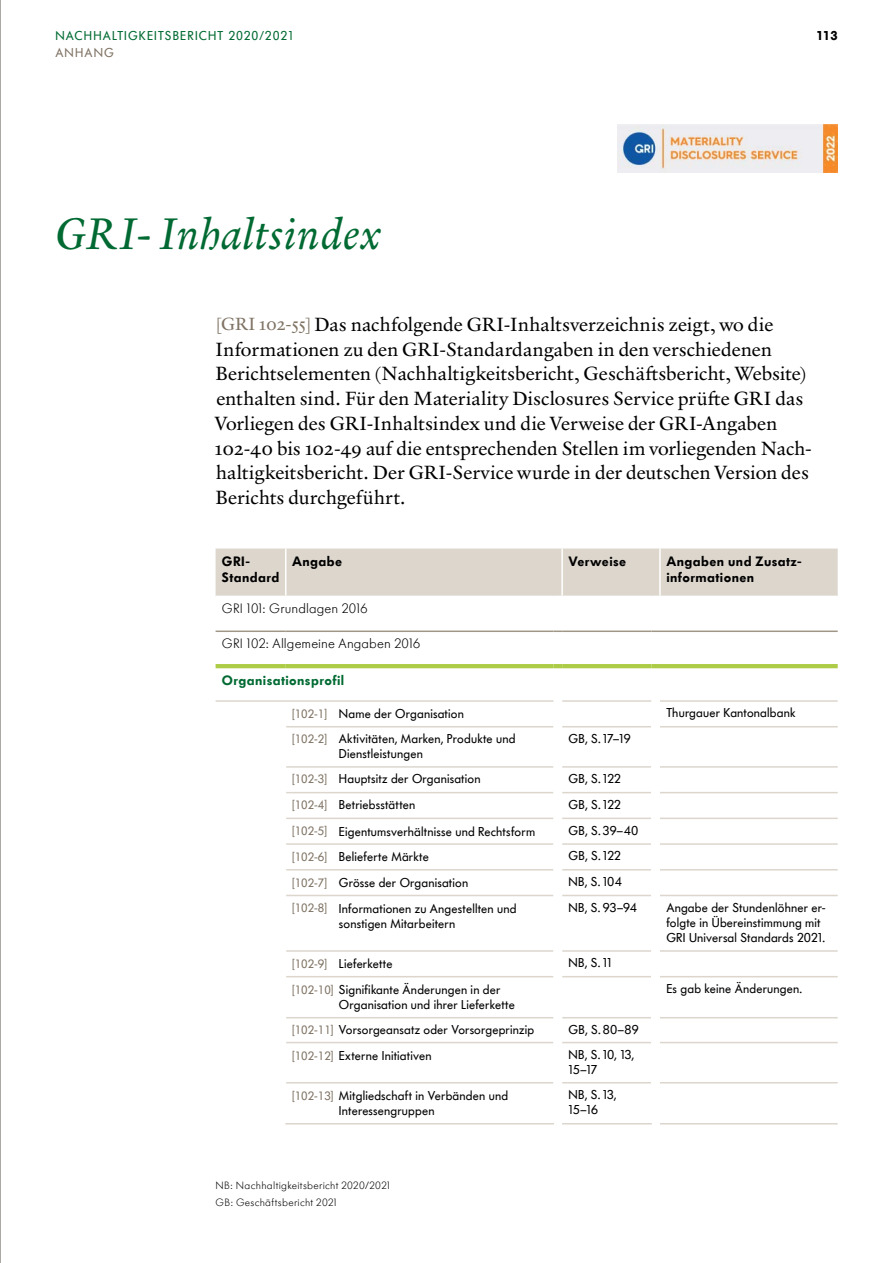
<style>
.page{position:relative;width:893px;height:1263px;background:#fff}
.page>*{position:absolute;margin:0;border:0;box-sizing:border-box;transform-origin:0 0}
.t1{font:italic 45px "Verdigris MVB Pro Text";letter-spacing:.01em;color:#006a32}
.t2{font:19.5px/24.8px "Verdigris MVB Pro Text";color:#000}
.t3{font:600 13.5px/16.2px "Futura BQ";letter-spacing:.03em;color:#000}
.t4{font:300 13.5px "Futura BQ";letter-spacing:.01em;color:#000}
.t5{font:600 13.5px "Futura BQ";letter-spacing:.03em;color:#006a32}
.t6{font:12.75px/15.3px "Futura BQ";letter-spacing:.015em;color:#000}
.t7{font:12.75px "Futura BQ";letter-spacing:.09em;color:#006a32}
.t8{font:12.75px "Futura BQ";letter-spacing:.09em;color:#7f7364}
.t9{font:600 12.75px "Futura BQ";color:#000}
.t10{font:300 10.5px/17px "Futura BQ";letter-spacing:.03em;color:#000}
.s1{font-size:18px;color:#7f7364}
.s2{font-size:12px;color:#7f7364}
</style>
<div class="page">
<hr style="left:0;top:0;width:1px;height:1263px;background:#57544b">
<svg style="left:286px;top:727px;width:552px;height:357px"></svg>
<hr style="left:553px;top:727px;width:1px;height:40px;background:#fff">
<hr style="left:651px;top:727px;width:1px;height:40px;background:#fff">
<hr style="left:553px;top:895px;width:1px;height:56px;background:#fff">
<hr style="left:651px;top:895px;width:1px;height:56px;background:#fff">
<hr style="left:553px;top:977px;width:1px;height:41px;background:#fff">
<hr style="left:651px;top:977px;width:1px;height:41px;background:#fff">
<hr style="left:553px;top:1042px;width:1px;height:41px;background:#fff">
<hr style="left:651px;top:1042px;width:1px;height:41px;background:#fff">
<hr style="left:553px;top:1083px;width:1px;height:40px;background:#fff">
<hr style="left:651px;top:1083px;width:1px;height:40px;background:#fff">
<hr style="left:216px;top:700px;width:70px;height:2px;background:#dcd6cd">
<hr style="left:286px;top:700px;width:268px;height:2px;background:#dcd6cd">
<hr style="left:562px;top:700px;width:89px;height:2px;background:#dcd6cd">
<hr style="left:660px;top:700px;width:178px;height:2px;background:#dcd6cd">
<hr style="left:286px;top:726px;width:267px;height:1px;background:#dcd6cd">
<hr style="left:562px;top:726px;width:89px;height:1px;background:#dcd6cd">
<hr style="left:660px;top:726px;width:178px;height:1px;background:#dcd6cd">
<hr style="left:286px;top:766px;width:267px;height:2px;background:#dcd6cd">
<hr style="left:562px;top:766px;width:89px;height:2px;background:#dcd6cd">
<hr style="left:660px;top:766px;width:178px;height:2px;background:#dcd6cd">
<hr style="left:286px;top:792px;width:267px;height:1px;background:#dcd6cd">
<hr style="left:562px;top:792px;width:89px;height:1px;background:#dcd6cd">
<hr style="left:660px;top:792px;width:178px;height:1px;background:#dcd6cd">
<hr style="left:286px;top:817px;width:267px;height:2px;background:#dcd6cd">
<hr style="left:562px;top:817px;width:89px;height:2px;background:#dcd6cd">
<hr style="left:660px;top:817px;width:178px;height:2px;background:#dcd6cd">
<hr style="left:286px;top:843px;width:267px;height:2px;background:#dcd6cd">
<hr style="left:562px;top:843px;width:89px;height:2px;background:#dcd6cd">
<hr style="left:660px;top:843px;width:178px;height:2px;background:#dcd6cd">
<hr style="left:286px;top:869px;width:267px;height:1px;background:#dcd6cd">
<hr style="left:562px;top:869px;width:89px;height:1px;background:#dcd6cd">
<hr style="left:660px;top:869px;width:178px;height:1px;background:#dcd6cd">
<hr style="left:286px;top:895px;width:267px;height:1px;background:#dcd6cd">
<hr style="left:562px;top:895px;width:89px;height:1px;background:#dcd6cd">
<hr style="left:660px;top:895px;width:178px;height:1px;background:#dcd6cd">
<hr style="left:286px;top:950px;width:267px;height:2px;background:#dcd6cd">
<hr style="left:562px;top:950px;width:89px;height:2px;background:#dcd6cd">
<hr style="left:660px;top:950px;width:178px;height:2px;background:#dcd6cd">
<hr style="left:286px;top:976px;width:267px;height:1px;background:#dcd6cd">
<hr style="left:562px;top:976px;width:89px;height:1px;background:#dcd6cd">
<hr style="left:660px;top:976px;width:178px;height:1px;background:#dcd6cd">
<hr style="left:286px;top:1017px;width:267px;height:1px;background:#dcd6cd">
<hr style="left:562px;top:1017px;width:89px;height:1px;background:#dcd6cd">
<hr style="left:660px;top:1017px;width:178px;height:1px;background:#dcd6cd">
<hr style="left:286px;top:1042px;width:267px;height:1px;background:#dcd6cd">
<hr style="left:562px;top:1042px;width:89px;height:1px;background:#dcd6cd">
<hr style="left:660px;top:1042px;width:178px;height:1px;background:#dcd6cd">
<hr style="left:286px;top:1082px;width:267px;height:1px;background:#dcd6cd">
<hr style="left:562px;top:1082px;width:89px;height:1px;background:#dcd6cd">
<hr style="left:660px;top:1082px;width:178px;height:1px;background:#dcd6cd">
<div style="left:216px;top:549px;width:622px;height:47px;background:#dcd6cd"></div>
<svg style="left:553px;top:766px;width:9px;height:130px"></svg>
<svg style="left:651px;top:766px;width:9px;height:130px"></svg>
<svg style="left:553px;top:950px;width:9px;height:27px"></svg>
<svg style="left:651px;top:950px;width:9px;height:27px"></svg>
<svg style="left:553px;top:1017px;width:9px;height:26px"></svg>
<svg style="left:651px;top:1017px;width:9px;height:26px"></svg>
<hr style="left:285px;top:549px;width:1px;height:47px;background:#fff">
<hr style="left:561px;top:549px;width:2px;height:47px;background:#fff">
<hr style="left:216px;top:630px;width:70px;height:2px;background:#a09685">
<hr style="left:286px;top:630px;width:268px;height:2px;background:#a09685">
<svg style="left:554px;top:630px;width:8px;height:2px"></svg>
<hr style="left:562px;top:630px;width:89px;height:2px;background:#a09685">
<svg style="left:651px;top:630px;width:9px;height:2px"></svg>
<hr style="left:660px;top:630px;width:178px;height:2px;background:#a09685">
<hr style="left:659px;top:549px;width:2px;height:47px;background:#fff">
<hr style="left:285px;top:1123px;width:269px;height:1px;background:#dcd6cd">
<hr style="left:562px;top:1123px;width:90px;height:1px;background:#dcd6cd">
<hr style="left:660px;top:1123px;width:178px;height:1px;background:#dcd6cd">
<hr style="left:216px;top:664px;width:70px;height:4px;background:#adcb46">
<hr style="left:286px;top:664px;width:268px;height:4px;background:#adcb46">
<svg style="left:554px;top:664px;width:8px;height:4px"></svg>
<hr style="left:562px;top:664px;width:89px;height:4px;background:#adcb46">
<svg style="left:651px;top:664px;width:9px;height:4px"></svg>
<hr style="left:660px;top:664px;width:178px;height:4px;background:#adcb46">
<img style="left:618px;top:124px;width:220px;height:48px">
<p class="t7" style="left:55px;top:28px;width:241px">NACHHALTIGKEITSBERICHT 2020/2021</p>
<p class="t9" style="left:817px;top:28px;width:22px">113</p>
<p class="t8" style="left:55px;top:45px;width:60px">ANHANG</p>
<h1 class="t1" style="left:56px;top:203px;width:327px">GRI- Inhaltsindex</h1>
<p class="t2" style="left:215px;top:311px;width:599px"><span class="s1">[GRI 102-55]</span> Das nachfolgende GRI-Inhaltsverzeichnis zeigt, wo die Informationen zu den GRI-Standardangaben in den verschiedenen Berichtselementen (Nachhaltigkeitsbericht, Geschäftsbericht, Website) enthalten sind. Für den Materiality Disclosures Service prüfte GRI das Vorliegen des GRI-Inhaltsindex und die Verweise der GRI-Angaben 102-40 bis 102-49 auf die entsprechenden Stellen im vorliegenden Nach&shy;haltigkeitsbericht. Der GRI-Service wurde in der deutschen Version des Berichts durchgeführt.</p>
<p class="t3" style="left:222px;top:553px;width:59px">GRI-<br>Standard</p>
<p class="t3" style="left:292px;top:553px;width:52px">Angabe</p>
<p class="t3" style="left:568px;top:553px;width:59px">Verweise</p>
<p class="t3" style="left:666px;top:553px;width:136px">Angaben und Zusatz&shy;informationen</p>
<p class="t4" style="left:222px;top:600px;width:147px">GRI 101: Grundlagen 2016</p>
<p class="t4" style="left:222px;top:635px;width:200px">GRI 102: Allgemeine Angaben 2016</p>
<p class="t5" style="left:222px;top:671px;width:124px">Organisationsprofil</p>
<p class="t6" style="left:292px;top:706px;width:173px"><span class="s2">[102-1]</span> Name der Organisation</p>
<p class="t6" style="left:666px;top:705px;width:131px">Thurgauer Kantonalbank</p>
<p class="t6" style="left:339px;top:731px;width:178px;text-indent:-47px"><span class="s2">[102-2]</span> Aktivitäten, Marken, Produkte und<br>Dienstleistungen</p>
<p class="t6" style="left:568px;top:731px;width:64px">GB, S. 17–19</p>
<p class="t6" style="left:292px;top:771px;width:190px"><span class="s2">[102-3]</span> Hauptsitz der Organisation</p>
<p class="t6" style="left:568px;top:771px;width:54px">GB, S.122</p>
<p class="t6" style="left:292px;top:797px;width:125px"><span class="s2">[102-4]</span> Betriebsstätten</p>
<p class="t6" style="left:568px;top:797px;width:54px">GB, S.122</p>
<p class="t6" style="left:292px;top:823px;width:244px"><span class="s2">[102-5]</span> Eigentumsverhältnisse und Rechtsform</p>
<p class="t6" style="left:568px;top:822px;width:71px">GB, S. 39–40</p>
<p class="t6" style="left:292px;top:849px;width:138px"><span class="s2">[102-6]</span> Belieferte Märkte</p>
<p class="t6" style="left:568px;top:848px;width:54px">GB, S.122</p>
<p class="t6" style="left:292px;top:875px;width:178px"><span class="s2">[102-7]</span> Grösse der Organisation</p>
<p class="t6" style="left:568px;top:874px;width:55px">NB, S.104</p>
<p class="t6" style="left:339px;top:900px;width:179px;text-indent:-47px"><span class="s2">[102-8]</span> Informationen zu Angestellten und sonstigen Mitarbeitern</p>
<p class="t6" style="left:568px;top:900px;width:70px">NB, S. 93–94</p>
<p class="t6" style="left:666px;top:900px;width:161px">Angabe der Stundenlöhner er&shy;folgte in Übereinstimmung mit<br>GRI Universal Standards 2021.</p>
<p class="t6" style="left:292px;top:956px;width:102px"><span class="s2">[102-9]</span> Lieferkette</p>
<p class="t6" style="left:568px;top:955px;width:45px">NB, S.11</p>
<p class="t6" style="left:339px;top:982px;width:177px;text-indent:-47px"><span class="s2">[102-10]</span> Signifikante Änderungen in der<br>Organisation und ihrer Lieferkette</p>
<p class="t6" style="left:666px;top:981px;width:137px">Es gab keine Änderungen.</p>
<p class="t6" style="left:292px;top:1022px;width:244px"><span class="s2">[102-11]</span> Vorsorgeansatz oder Vorsorgeprinzip</p>
<p class="t6" style="left:568px;top:1022px;width:72px">GB, S. 80–89</p>
<p class="t6" style="left:292px;top:1048px;width:141px"><span class="s2">[102-12]</span> Externe Initiativen</p>
<p class="t6" style="left:568px;top:1047px;width:67px">NB, S. 10, 13,<br>15–17</p>
<p class="t6" style="left:339px;top:1088px;width:171px;text-indent:-47px"><span class="s2">[102-13]</span> Mitgliedschaft in Verbänden und<br>Interessengruppen</p>
<p class="t6" style="left:568px;top:1087px;width:49px">NB, S.13,<br>15–16</p>
<p class="t10" style="left:216px;top:1176px;width:176px">NB: Nachhaltigkeitsbericht 2020/2021<br>GB: Geschäftsbericht 2021</p>
</div>
